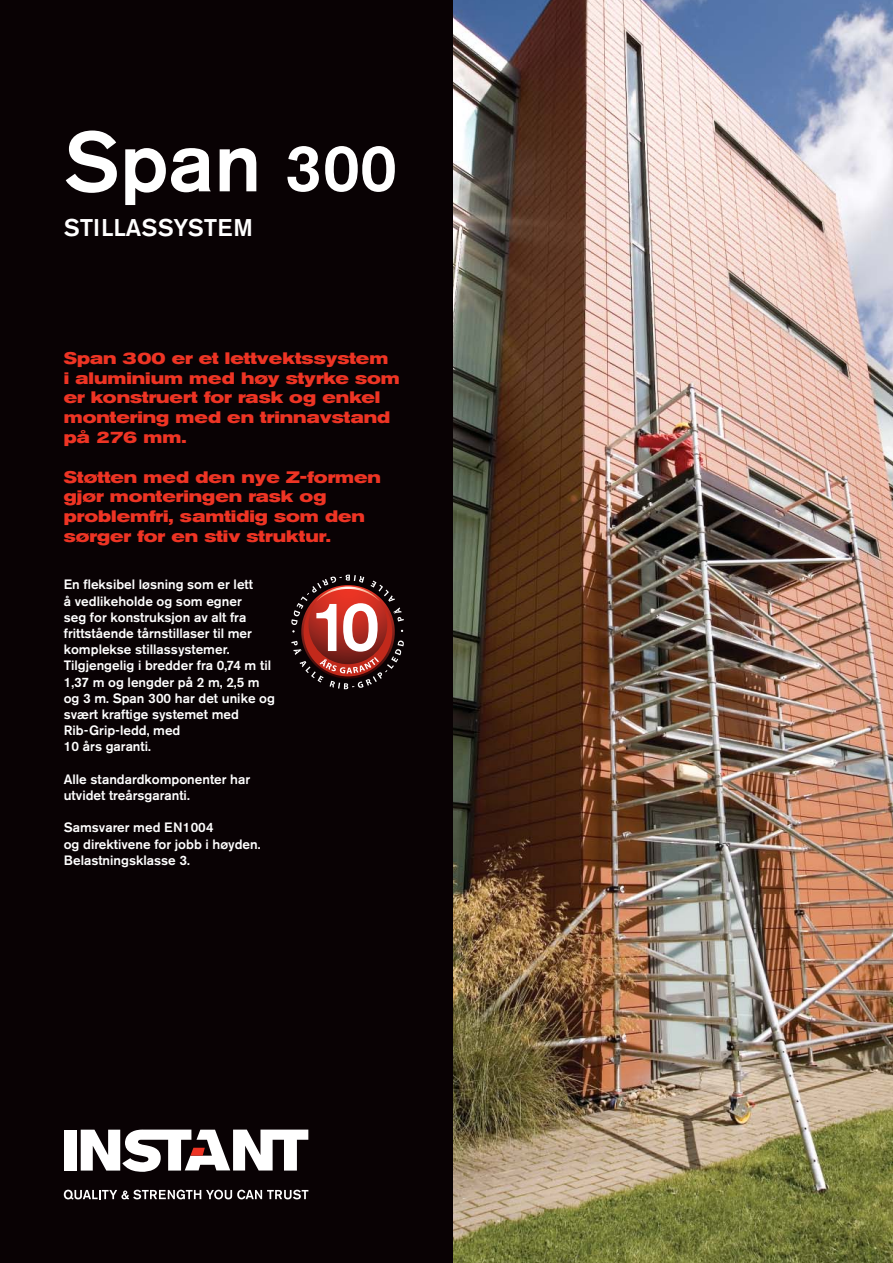
<style>
.page{position:relative;width:893px;height:1263px;background:#fff}
.page>*{position:absolute;margin:0;border:0;box-sizing:border-box;transform-origin:0 0}
.t1{font:500 84px "Akzidenz Grotesk BE";color:#fff}
.t2{font:500 24px "Akzidenz Grotesk BE";color:#fff}
.t3{font:700 expanded 16.5px/19.8px "Akzidenz Grotesk BE";color:#ee3424}
.t4{font:500 13.5px/16.2px "Akzidenz Grotesk BE";color:#fff}
.s1{font-size:66px}
</style>
<div class="page">
<div style="left:0;top:0;width:454px;height:1263px;background:#090204"></div>
<img style="left:453px;top:0;width:440px;height:1263px">
<svg style="left:291px;top:575px;width:113px;height:114px"></svg>
<div style="left:64px;top:1130px;width:12px;height:41px;background:#fff"></div>
<svg style="left:81px;top:1130px;width:227px;height:42px"></svg>
<svg style="left:64px;top:1190px;width:244px;height:10px"></svg>
<h1 class="t1" style="left:64px;top:132px;width:335px">Span <span class="s1">300</span></h1>
<h2 class="t2" style="left:64px;top:219px;width:191px">STILLASSYSTEM</h2>
<p class="t3" style="left:64px;top:350px;width:338px">Span 300 er et lettvektssystem<br>i aluminium med høy styrke som er konstruert for rask og enkel montering med en trinnavstand på 276 mm.</p>
<p class="t3" style="left:64px;top:468px;width:319px">Støtten med den nye Z-formen gjør monteringen rask og problemfri, samtidig som den sørger for en stiv struktur.</p>
<p class="t4" style="left:64px;top:578px;width:213px">En fleksibel løsning som er lett<br>å vedlikeholde og som egner<br>seg for konstruksjon av alt fra frittstående tårnstillaser til mer komplekse stillassystemer.<br>Tilgjengelig i bredder fra 0,74 m til<br>1,37 m og lengder på 2 m, 2,5 m og 3 m. Span 300 har det unike og svært kraftige systemet med<br>Rib-Grip-ledd, med<br>10 års garanti.</p>
<p class="t4" style="left:64px;top:772px;width:188px">Alle standardkomponenter har utvidet treårsgaranti.</p>
<p class="t4" style="left:64px;top:821px;width:198px">Samsvarer med EN1004<br>og direktivene for jobb i høyden.<br>Belastningsklasse 3.</p>
</div>
